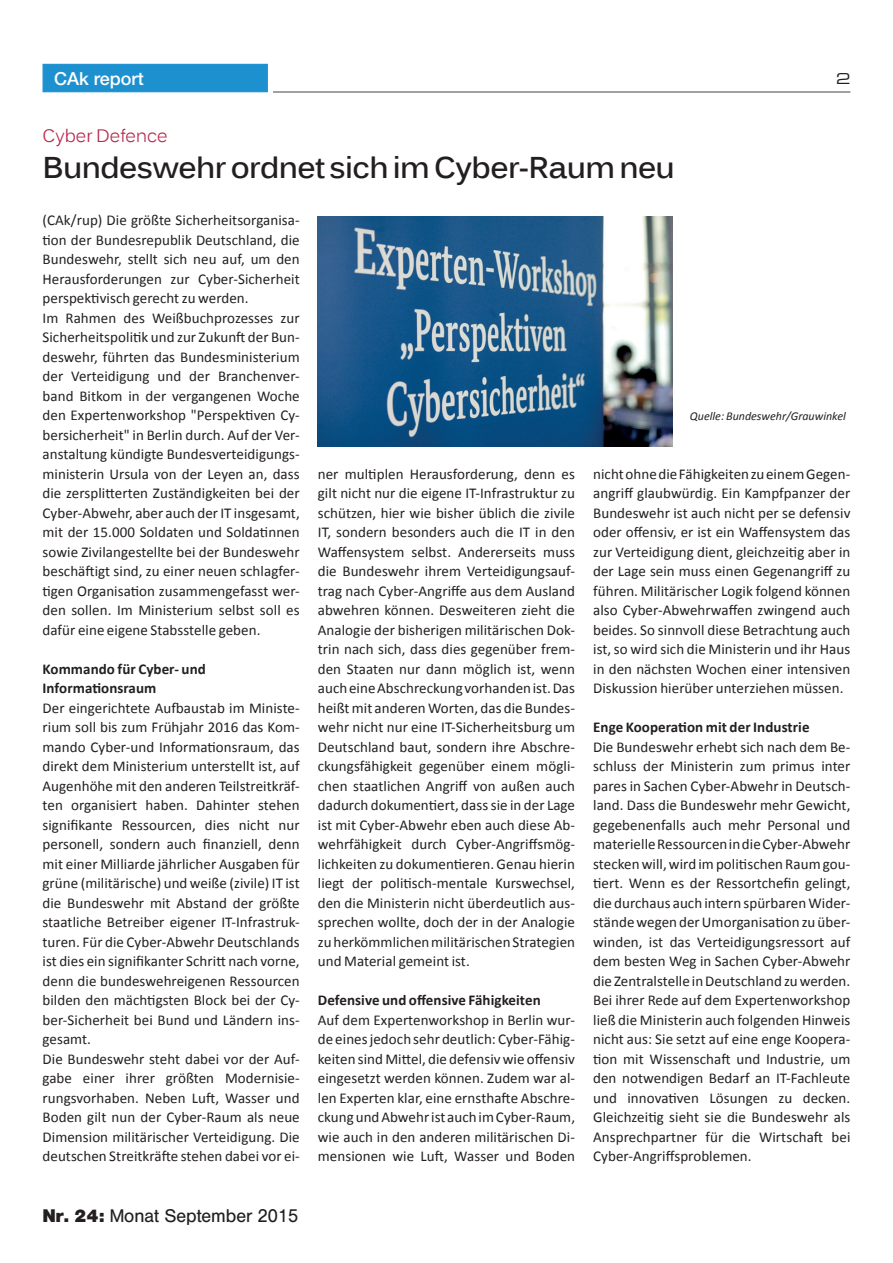
<style>
.page{position:relative;width:893px;height:1263px;background:#fff}
.page>*{position:absolute;margin:0;border:0;box-sizing:border-box;transform-origin:0 0}
.t1{font:700 30px "Kalinga";letter-spacing:-.02em;color:#231f20}
.t2{font:18px "Helvetica BQ";color:#231f20}
.t3{font:18px "Kalinga";color:#b6274b}
.t4{font:500 18px "Helvetica Neue";color:#fff}
.t5{font:15px/19.5px "Calibri";letter-spacing:.005em;color:#231f20;text-align:justify}
.t6{font:700 15px/19.5px "Calibri";letter-spacing:.005em;color:#231f20}
.t7{font:15px "Eurostile Extended Two";color:#231f20}
.t8{font:italic 12px "Calibri";color:#231f20}
.s1{font-weight:700}
</style>
<div class="page">
<hr style="left:273px;top:91px;width:577px;height:2px;background:#57585a">
<div style="left:43px;top:64px;width:225px;height:28px;background:#1d90d0"></div>
<img style="left:318px;top:217px;width:354px;height:229px">
<p class="t4" style="left:54px;top:68px;width:91px">CAk report</p>
<p class="t3" style="left:43px;top:124px;width:127px">Cyber Defence</p>
<h1 class="t1" style="left:43px;top:148px;width:634px">Bundeswehr ordnet sich im Cyber-Raum neu</h1>
<p class="t7" style="left:836px;top:68px;width:16px">2</p>
<p class="t5" style="left:43px;top:210px;width:259px;text-align:left">(CAk/rup) Die größte Sicherheitsorganisa&shy;tion der Bundesrepublik Deutschland, die Bundeswehr, stellt sich neu auf, um den Herausforderungen zur Cyber-Sicherheit perspektivisch gerecht zu werden.<br>Im Rahmen des Weißbuchprozesses zur Sicherheitspolitik und zur Zukunft der Bun&shy;deswehr, führten das Bundesministerium der Verteidigung und der Branchenver&shy;band Bitkom in der vergangenen Woche den Expertenworkshop "Perspektiven Cy&shy;bersicherheit" in Berlin durch. Auf der Ver&shy;anstaltung kündigte Bundesverteidigungs&shy;ministerin Ursula von der Leyen an, dass die zersplitterten Zuständigkeiten bei der Cyber-Abwehr, aber auch der IT insgesamt, mit der 15.000 Soldaten und Soldatinnen sowie Zivilangestellte bei der Bundeswehr beschäftigt sind, zu einer neuen schlagfer&shy;tigen Organisation zusammengefasst wer&shy;den sollen. Im Ministerium selbst soll es dafür eine eigene Stabsstelle geben.</p>
<p class="t6" style="left:43px;top:659px;width:165px">Kommando für Cyber- und<br>Informationsraum</p>
<p class="t5" style="left:43px;top:698px;width:259px;text-align:left">Der eingerichtete Aufbaustab im Ministe&shy;rium soll bis zum Frühjahr 2016 das Kom&shy;mando Cyber-und Informationsraum, das direkt dem Ministerium unterstellt ist, auf Augenhöhe mit den anderen Teilstreitkräf&shy;ten organisiert haben. Dahinter stehen signifikante Ressourcen, dies nicht nur personell, sondern auch finanziell, denn mit einer Milliarde jährlicher Ausgaben für grüne (militärische) und weiße (zivile) IT ist die Bundeswehr mit Abstand der größte staatliche Betreiber eigener IT-Infrastruk&shy;turen. Für die Cyber-Abwehr Deutschlands ist dies ein signifikanter Schritt nach vorne, denn die bundeswehreigenen Ressourcen bilden den mächtigsten Block bei der Cy&shy;ber-Sicherheit bei Bund und Ländern ins&shy;gesamt.<br>Die Bundeswehr steht dabei vor der Auf&shy;gabe einer ihrer größten Modernisie&shy;rungsvorhaben. Neben Luft, Wasser und Boden gilt nun der Cyber-Raum als neue Dimension militärischer Verteidigung. Die deutschen Streitkräfte stehen dabei vor ei-</p>
<p class="t2" style="left:43px;top:1206px;width:257px"><span class="s1">Nr. 24:</span> Monat September 2015</p>
<p class="t5" style="left:318px;top:464px;width:259px">ner multiplen Herausforderung, denn es gilt nicht nur die eigene IT-Infrastruktur zu schützen, hier wie bisher üblich die zivile IT, sondern besonders auch die IT in den Waffensystem selbst. Andererseits muss die Bundeswehr ihrem Verteidigungsauf&shy;trag nach Cyber-Angriffe aus dem Ausland abwehren können. Desweiteren zieht die Analogie der bisherigen militärischen Dok&shy;trin nach sich, dass dies gegenüber frem&shy;den Staaten nur dann möglich ist, wenn auch eine Abschreckung vorhanden ist. Das heißt mit anderen Worten, das die Bundes&shy;wehr nicht nur eine IT-Sicherheitsburg um Deutschland baut, sondern ihre Abschre&shy;ckungsfähigkeit gegenüber einem mögli&shy;chen staatlichen Angriff von außen auch dadurch dokumentiert, dass sie in der Lage ist mit Cyber-Abwehr eben auch diese Ab&shy;wehrfähigkeit durch Cyber-Angriffsmög&shy;lichkeiten zu dokumentieren. Genau hierin liegt der politisch-mentale Kurswechsel, den die Ministerin nicht überdeutlich aus&shy;sprechen wollte, doch der in der Analogie zu herkömmlichen militärischen Strategien und Material gemeint ist.</p>
<p class="t6" style="left:318px;top:990px;width:224px">Defensive und offensive Fähigkeiten</p>
<p class="t5" style="left:318px;top:1010px;width:259px">Auf dem Expertenworkshop in Berlin wur&shy;de eines jedoch sehr deutlich: Cyber-Fähig&shy;keiten sind Mittel, die defensiv wie offensiv eingesetzt werden können. Zudem war al&shy;len Experten klar, eine ernsthafte Abschre&shy;ckung und Abwehr ist auch im Cyber-Raum, wie auch in den anderen militärischen Di&shy;mensionen wie Luft, Wasser und Boden</p>
<p class="t8" style="left:690px;top:408px;width:157px">Quelle: Bundeswehr/Grauwinkel</p>
<p class="t5" style="left:593px;top:464px;width:259px">nicht ohne die Fähigkeiten zu einem Gegen&shy;angriff glaubwürdig. Ein Kampfpanzer der Bundeswehr ist auch nicht per se defensiv oder offensiv, er ist ein Waffensystem das zur Verteidigung dient, gleichzeitig aber in der Lage sein muss einen Gegenangriff zu führen. Militärischer Logik folgend können also Cyber-Abwehrwaffen zwingend auch beides. So sinnvoll diese Betrachtung auch ist, so wird sich die Ministerin und ihr Haus in den nächsten Wochen einer intensiven Diskussion hierüber unterziehen müssen.</p>
<p class="t6" style="left:593px;top:717px;width:218px">Enge Kooperation mit der Industrie</p>
<p class="t5" style="left:593px;top:737px;width:259px">Die Bundeswehr erhebt sich nach dem Be&shy;schluss der Ministerin zum primus inter pares in Sachen Cyber-Abwehr in Deutsch&shy;land. Dass die Bundeswehr mehr Gewicht, gegebenenfalls auch mehr Personal und materielle Ressourcen in die Cyber-Abwehr stecken will, wird im politischen Raum gou&shy;tiert. Wenn es der Ressortchefin gelingt, die durchaus auch intern spürbaren Wider&shy;stände wegen der Umorganisation zu über&shy;winden, ist das Verteidigungsressort auf dem besten Weg in Sachen Cyber-Abwehr die Zentralstelle in Deutschland zu werden.<br>Bei ihrer Rede auf dem Expertenworkshop ließ die Ministerin auch folgenden Hinweis nicht aus: Sie setzt auf eine enge Koopera&shy;tion mit Wissenschaft und Industrie, um den notwendigen Bedarf an IT-Fachleute und innovativen Lösungen zu decken.<br>Gleichzeitig sieht sie die Bundeswehr als Ansprechpartner für die Wirtschaft bei Cyber-Angriffsproblemen.</p>
</div>
